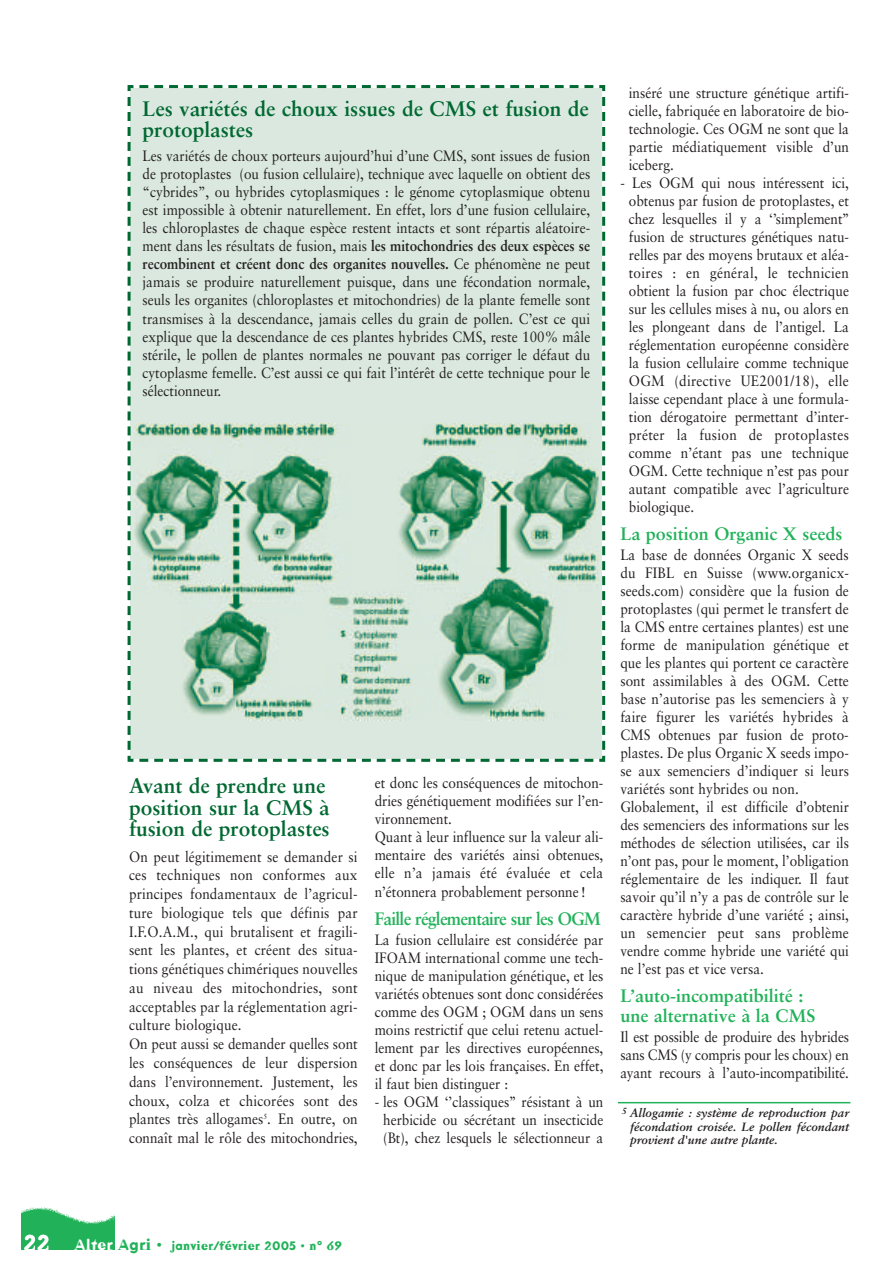
<style>
.page{position:relative;width:893px;height:1263px;background:#fff}
.page>*{position:absolute;margin:0;border:0;box-sizing:border-box;transform-origin:0 0}
.t1{font:700 21px/21.8px "Sabon";color:#006831}
.t2{font:700 18px/19.5px "Sabon";color:#21b259}
.t3{font:700 18px "Sabon";letter-spacing:-.04em;color:#21b259;scale:.95 1}
.t4{font:15px/18px "Sabon";color:#231f20;text-align:justify;scale:.9 1}
.t5{font:italic 700 12px/13.5px "Sabon";color:#231f20;text-align:justify}
.t6{font:700 12px "Dead History";letter-spacing:.03em;color:#21b259}
.s1{font-weight:700}
.s2{font-size:21px;color:#fff}
.s3{font-size:15px;color:#fff}
.s4{font-size:15px}
</style>
<div class="page">
<img style="left:21px;top:1207px;width:93px;height:43px">
<div style="left:127px;top:85px;width:479px;height:677px;background:#dae8df"></div>
<div style="left:134px;top:421px;width:465px;height:316px;background:#dae8df"></div>
<img style="left:134px;top:423px;width:465px;height:298px">
<hr style="left:618px;top:1102px;width:232px;height:1px;background:#21b259">
<h1 class="t1" style="left:143px;top:100px;width:448px;line-height:21px">Les variétés de choux issues de CMS et fusion de protoplastes</h1>
<p class="t4" style="left:143px;top:148px;width:499px">Les variétés de choux porteurs aujourd’hui d’une CMS, sont issues de fusion de protoplastes (ou fusion cellulaire), technique avec laquelle on obtient des “cybrides”, ou hybrides cytoplasmiques : le génome cytoplasmique obtenu est impossible à obtenir naturellement. En effet, lors d’une fusion cellulaire, les chloroplastes de chaque espèce restent intacts et sont répartis aléatoire&shy;ment dans les résultats de fusion, mais <span class="s1">les mitochondries des deux espèces se recombinent et créent donc des organites nouvelles.</span> Ce phénomène ne peut jamais se produire naturellement puisque, dans une fécondation normale, seuls les organites (chloroplastes et mitochondries) de la plante femelle sont transmises à la descendance, jamais celles du grain de pollen. C’est ce qui explique que la descendance de ces plantes hybrides CMS, reste 100% mâle stérile, le pollen de plantes normales ne pouvant pas corriger le défaut du cytoplasme femelle. C’est aussi ce qui fait l’intérêt de cette technique pour le sélectionneur.</p>
<h1 class="t1" style="left:129px;top:776px;width:202px">Avant de prendre une position sur la CMS à fusion de protoplastes</h1>
<p class="t4" style="left:129px;top:848px;width:256px;line-height:18.8px;text-align:left">On peut légitimement se demander si ces techniques non conformes aux principes fondamentaux de l’agricul&shy;ture biologique tels que définis par I.F.O.A.M., qui brutalisent et fragili&shy;sent les plantes, et créent des situa&shy;tions génétiques chimériques nouvelles au niveau des mitochondries, sont acceptables par la réglementation agri&shy;culture biologique.<br>On peut aussi se demander quelles sont les conséquences de leur dispersion dans l’environnement. Justement, les choux, colza et chicorées sont des plantes très allogames<sup>5</sup>. En outre, on connaît mal le rôle des mitochondries,</p>
<p class="t4" style="left:375px;top:775px;width:256px;text-align:left">et donc les conséquences de mitochon&shy;dries génétiquement modifiées sur l’en&shy;vironnement.<br>Quant à leur influence sur la valeur ali&shy;mentaire des variétés ainsi obtenues, elle n’a jamais été évaluée et cela n’étonnera probablement personne !</p>
<p class="t3" style="left:375px;top:911px;width:240px">Faille réglementaire sur les OGM</p>
<p class="t4" style="left:375px;top:932px;width:256px">La fusion cellulaire est considérée par IFOAM international comme une tech&shy;nique de manipulation génétique, et les variétés obtenues sont donc considérées comme des OGM ; OGM dans un sens moins restrictif que celui retenu actuel&shy;lement par les directives européennes, et donc par les lois françaises. En effet, il faut bien distinguer :</p>
<p class="t4" style="left:375px;top:1094px;width:256px;text-align:center">- les OGM ‘’classiques’’ résistant à un herbicide ou sécrétant un insecticide (Bt), chez lesquels le sélectionneur a</p>
<p class="t4" style="left:629px;top:85px;width:246px">inséré une structure génétique artifi&shy;cielle, fabriquée en laboratoire de bio&shy;technologie. Ces OGM ne sont que la partie médiatiquement visible d’un iceberg.</p>
<p class="t4" style="left:629px;top:175px;width:246px;text-indent:-9px">- Les OGM qui nous intéressent ici, obtenus par fusion de protoplastes, et chez lesquelles il y a ‘’simplement’’ fusion de structures génétiques natu&shy;relles par des moyens brutaux et aléa&shy;toires : en général, le technicien obtient la fusion par choc électrique sur les cellules mises à nu, ou alors en les plongeant dans de l’antigel. La réglementation européenne considère la fusion cellulaire comme technique OGM (directive UE2001/18), elle laisse cependant place à une formula&shy;tion dérogatoire permettant d’inter&shy;préter la fusion de protoplastes comme n’étant pas une technique OGM. Cette technique n’est pas pour autant compatible avec l’agriculture biologique.</p>
<p class="t2" style="left:620px;top:525px;width:224px">La position Organic X seeds</p>
<p class="t4" style="left:620px;top:547px;width:256px;text-align:left">La base de données Organic X seeds du FIBL en Suisse (www.organicx&shy;seeds.com) considère que la fusion de protoplastes (qui permet le transfert de la CMS entre certaines plantes) est une forme de manipulation génétique et que les plantes qui portent ce caractère sont assimilables à des OGM. Cette base n’autorise pas les semenciers à y faire figurer les variétés hybrides à CMS obtenues par fusion de proto&shy;plastes. De plus Organic X seeds impo&shy;se aux semenciers d’indiquer si leurs variétés sont hybrides ou non.<br>Globalement, il est difficile d’obtenir des semenciers des informations sur les méthodes de sélection utilisées, car ils n’ont pas, pour le moment, l’obligation réglementaire de les indiquer. Il faut savoir qu’il n’y a pas de contrôle sur le caractère hybride d’une variété ; ainsi, un semencier peut sans problème vendre comme hybride une variété qui ne l’est pas et vice versa.</p>
<p class="t2" style="left:620px;top:988px;width:197px">L’auto-incompatibilité : une alternative à la CMS</p>
<p class="t4" style="left:620px;top:1029px;width:256px">Il est possible de produire des hybrides sans CMS (y compris pour les choux) en ayant recours à l’auto-incompatibilité.</p>
<p class="t5" style="left:630px;top:1107px;width:220px;text-indent:-9px"><sup>5</sup> Allogamie : système de reproduction par fécondation croisée. Le pollen fécondant provient d'une autre plante.</p>
<p class="t6" style="left:24px;top:1238px;width:320px"><span class="s2">22</span> <span class="s3">Alter</span> <span class="s4">Agri •</span> janvier/février 2005 • n° 69</p>
</div>
